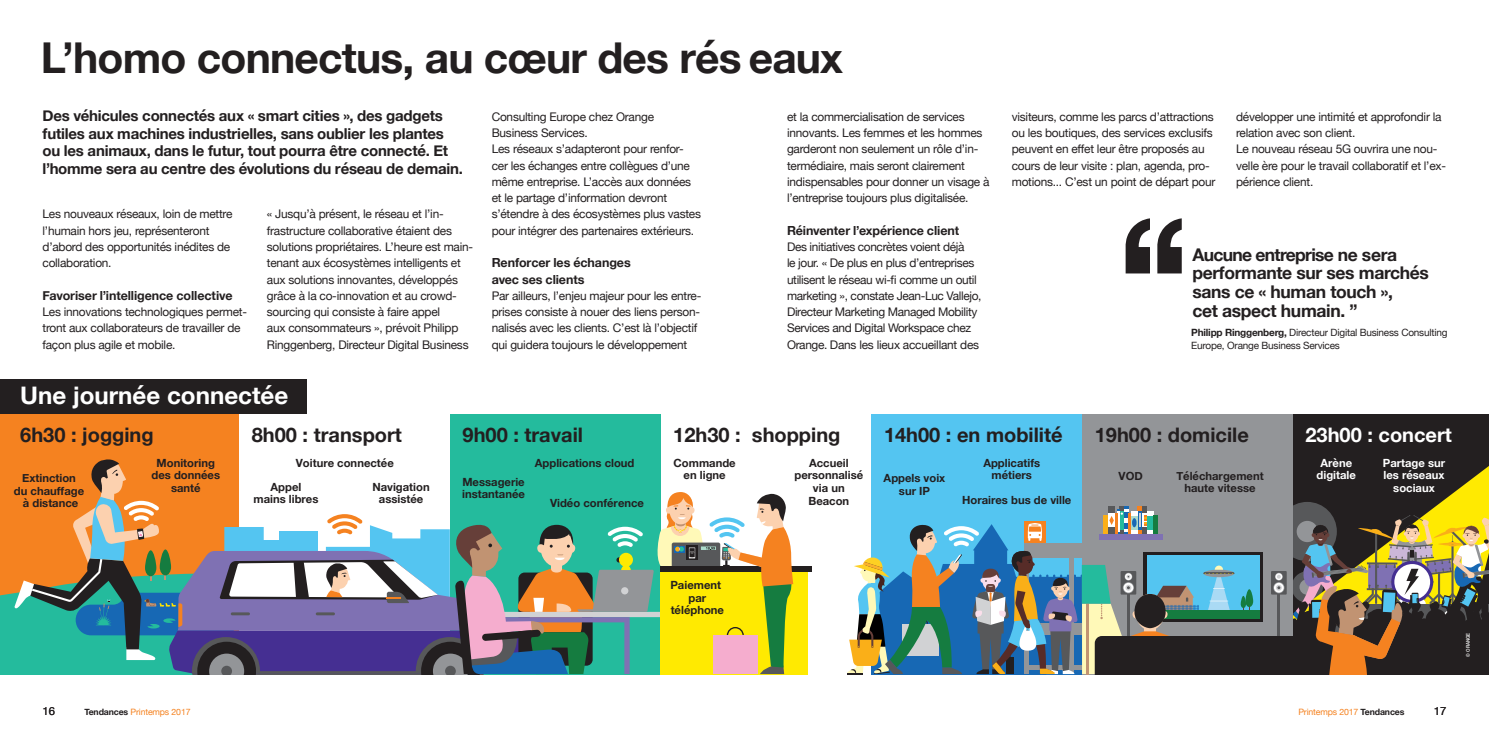
<style>
.page{position:relative;width:1489px;height:745px;background:#fff}
.page>*{position:absolute;margin:0;border:0;box-sizing:border-box;transform-origin:0 0}
.encadré-titre{font:700 42.5px "Helvetica Neue";letter-spacing:-.02em;color:#231f20}
.t1{font:700 24.12px "Helvetica Neue";color:#fff}
.t2{font:700 20px "Helvetica Neue";color:#231f20}
.t3{font:700 20px "Helvetica Neue";color:#fff}
.encadré-titre-2{font:700 17.5px/18.8px "Helvetica Neue";letter-spacing:-.02em;color:#231f20}
.grande_interview-que{font:700 15px/17.5px "Helvetica Neue";letter-spacing:-.015em;color:#231f20}
.lead-inter{font:700 12.5px/16.2px "Helvetica Neue";letter-spacing:-.005em;color:#231f20}
.lead-texte{font:700 12.5px "Helvetica Neue";letter-spacing:-.01em;color:#231f20}
.lead-texte-2{font:11.88px/16.2px "Helvetica Neue";letter-spacing:-.02em;color:#231f20}
.t4{font:700 11.25px/12.5px "Helvetica Neue";color:#231f20;text-align:center}
.t5{font:700 11.25px/12.5px "Helvetica Neue";color:#fff;text-align:center}
.t6{font:11.25px "Helvetica Neue";color:#231f20}
.encadré-titre-3{font:10px/12.5px "Helvetica Neue";letter-spacing:-.02em;color:#231f20}
.t7{font:8.75px "Helvetica Neue";letter-spacing:-.015em;color:#f58220}
.t8{font:500 5px "Helvetica Neue LT Std";letter-spacing:-.01em;color:#fff;scale:.9 1}
.s1{font-weight:700}
.s2{font-weight:700;color:#231f20}
</style>
<div class="page">
<div style="left:1292px;top:413px;width:196px;height:260px;background:#231f20"></div>
<div style="left:871px;top:413px;width:210px;height:260px;background:#54c5f1"></div>
<div style="left:0;top:379px;width:307px;height:35px;background:#231f20"></div>
<div style="left:0;top:413px;width:239px;height:260px;background:#f58220"></div>
<div style="left:239px;top:413px;width:211px;height:260px;background:#fff"></div>
<div style="left:1081px;top:413px;width:211px;height:260px;background:#939598"></div>
<div style="left:450px;top:413px;width:210px;height:260px;background:#24bb9d"></div>
<div style="left:660px;top:565px;width:147px;height:108px;background:#ffea01"></div>
<div style="left:660px;top:565px;width:152px;height:6px;background:#231f20"></div>
<svg style="left:0;top:457px;width:793px;height:216px"></svg>
<svg style="left:847px;top:454px;width:642px;height:219px"></svg>
<svg style="left:1130px;top:511px;width:7px;height:22px"></svg>
<svg style="left:1130px;top:515px;width:7px;height:14px"></svg>
<svg style="left:1131px;top:518px;width:5px;height:9px"></svg>
<svg style="left:1146px;top:511px;width:7px;height:22px"></svg>
<div style="left:1146px;top:515px;width:7px;height:14px;background:#24bb9d"></div>
<div style="left:1103px;top:515px;width:5px;height:18px;background:#faaf18"></div>
<hr style="left:1153px;top:515px;width:4px;height:18px;background:#157c40">
<div style="left:1098px;top:533px;width:64px;height:6px;background:#7f71b3"></div>
<svg style="left:1125px;top:218px;width:56px;height:55px"></svg>
<p class="encadré-titre" style="left:41px;top:24px;width:803px">L’homo connectus, au cœur des rés eaux</p>
<p class="grande_interview-que" style="left:43px;top:107px;width:422px">Des véhicules connectés aux « smart cities », des gadgets futiles aux machines industrielles, sans oublier les plantes ou les animaux, dans le futur, tout pourra être connecté. Et l’homme sera au centre des évolutions du réseau de demain.</p>
<p class="lead-texte-2" style="left:787px;top:109px;width:204px">et la commercialisation de services innovants. Les femmes et les hommes garderont non seulement un rôle d’in&shy;termédiaire, mais seront clairement indispensables pour donner un visage à l’entreprise toujours plus digitalisée.</p>
<p class="lead-inter" style="left:787px;top:222px;width:174px">Réinventer l’expérience client</p>
<p class="lead-texte-2" style="left:787px;top:239px;width:196px">Des initiatives concrètes voient déjà<br>le jour. « De plus en plus d’entreprises utilisent le réseau wi-fi comme un outil marketing », constate Jean-Luc Vallejo, Directeur Marketing Managed Mobility Services and Digital Workspace chez Orange. Dans les lieux accueillant des</p>
<p class="lead-texte-2" style="left:491px;top:109px;width:164px">Consulting Europe chez Orange<br>Business Services.</p>
<p class="lead-texte-2" style="left:491px;top:141px;width:211px">Les réseaux s’adapteront pour renfor&shy;cer les échanges entre collègues d’une même entreprise. L’accès aux données et le partage d’information devront s’étendre à des écosystèmes plus vastes pour intégrer des partenaires extérieurs.</p>
<p class="lead-inter" style="left:491px;top:255px;width:140px">Renforcer les échanges avec ses clients</p>
<p class="lead-texte-2" style="left:491px;top:288px;width:211px">Par ailleurs, l’enjeu majeur pour les entre&shy;prises consiste à nouer des liens person&shy;nalisés avec les clients. C’est là l’objectif qui guidera toujours le développement</p>
<p class="lead-texte-2" style="left:267px;top:207px;width:208px">« Jusqu’à présent, le réseau et l’in&shy;frastructure collaborative étaient des solutions propriétaires. L’heure est main&shy;tenant aux écosystèmes intelligents et aux solutions innovantes, développés grâce à la co-innovation et au crowd&shy;sourcing qui consiste à faire appel<br>aux consommateurs », prévoit Philipp Ringgenberg, Directeur Digital Business</p>
<p class="lead-texte-2" style="left:43px;top:207px;width:191px">Les nouveaux réseaux, loin de mettre l’humain hors jeu, représenteront d’abord des opportunités inédites de collaboration.</p>
<p class="lead-texte" style="left:43px;top:285px;width:191px">Favoriser l’intelligence collective</p>
<p class="lead-texte-2" style="left:43px;top:304px;width:206px">Les innovations technologiques permet&shy;tront aux collaborateurs de travailler de façon plus agile et mobile.</p>
<p class="t1" style="left:20px;top:376px;width:269px">Une journée connectée</p>
<p class="lead-texte-2" style="left:1011px;top:109px;width:205px">visiteurs, comme les parcs d’attractions ou les boutiques, des services exclusifs peuvent en effet leur être proposés au cours de leur visite : plan, agenda, pro&shy;motions... C’est un point de départ pour</p>
<p class="lead-texte-2" style="left:1235px;top:109px;width:207px">développer une intimité et approfondir la relation avec son client.</p>
<p class="lead-texte-2" style="left:1235px;top:142px;width:211px">Le nouveau réseau 5G ouvrira une nou&shy;velle ère pour le travail collaboratif et l’ex&shy;périence client.</p>
<p class="encadré-titre-2" style="left:1192px;top:245px;width:238px">Aucune entreprise ne sera performante sur ses marchés sans ce « human touch »,<br>cet aspect humain. ”</p>
<p class="encadré-titre-3" style="left:1191px;top:327px;width:258px"><span class="s1">Philipp Ringgenberg,</span> Directeur Digital Business Consulting<br>Europe, Orange Business Services</p>
<p class="t2" style="left:20px;top:418px;width:135px">6h30 : jogging</p>
<p class="t2" style="left:252px;top:418px;width:152px">8h00 : transport</p>
<p class="t2" style="left:673px;top:418px;width:169px">12h30 : shopping</p>
<p class="t2" style="left:884px;top:418px;width:180px">14h00 : en mobilité</p>
<p class="t2" style="left:1094px;top:418px;width:156px">19h00 : domicile</p>
<p class="t3" style="left:1305px;top:418px;width:148px">23h00 : concert</p>
<p class="t2" style="left:462px;top:418px;width:122px">9h00 : travail</p>
<p class="t4" style="left:535px;top:456px;width:101px">Applications cloud</p>
<p class="t4" style="left:462px;top:475px;width:64px;text-align:left">Messagerie instantanée</p>
<p class="t4" style="left:296px;top:456px;width:99px">Voiture connectée</p>
<p class="t5" style="left:1316px;top:456px;width:41px">Arène digitale</p>
<p class="t4" style="left:151px;top:456px;width:70px">Monitoring des données santé</p>
<p class="t4" style="left:794px;top:456px;width:70px">Accueil personnalisé via un<br>Beacon</p>
<p class="t5" style="left:1382px;top:456px;width:64px">Partage sur les réseaux sociaux</p>
<p class="t4" style="left:983px;top:456px;width:58px">Applicatifs</p>
<p class="t4" style="left:673px;top:456px;width:64px">Commande en ligne</p>
<p class="t4" style="left:883px;top:472px;width:63px">Appels voix</p>
<p class="t4" style="left:991px;top:468px;width:42px">métiers</p>
<p class="t4" style="left:898px;top:484px;width:33px">sur IP</p>
<p class="t4" style="left:1176px;top:469px;width:89px">Téléchargement haute vitesse</p>
<p class="t4" style="left:1118px;top:469px;width:26px">VOD</p>
<p class="t4" style="left:14px;top:472px;width:72px">Extinction<br>du chauffage à distance</p>
<p class="t4" style="left:253px;top:480px;width:66px">Appel mains libres</p>
<p class="t4" style="left:372px;top:480px;width:59px">Navigation assistée</p>
<p class="t4" style="left:962px;top:493px;width:111px">Horaires bus de ville</p>
<p class="t4" style="left:550px;top:497px;width:95px">Vidéo conférence</p>
<p class="t4" style="left:670px;top:578px;width:55px">Paiement par téléphone</p>
<p class="t6" style="left:43px;top:702px;width:14px">16</p>
<p class="t7" style="left:84px;top:705px;width:108px"><span class="s2">Tendances</span> Printemps 2017</p>
<p class="t7" style="left:1298px;top:705px;width:108px">Printemps 2017 <span class="s2">Tendances</span></p>
<p class="t6" style="left:1433px;top:702px;width:14px">17</p>
<p class="t8" style="left:1464px;top:656px;width:28px;rotate:-90deg">© ORANGE</p>
</div>
